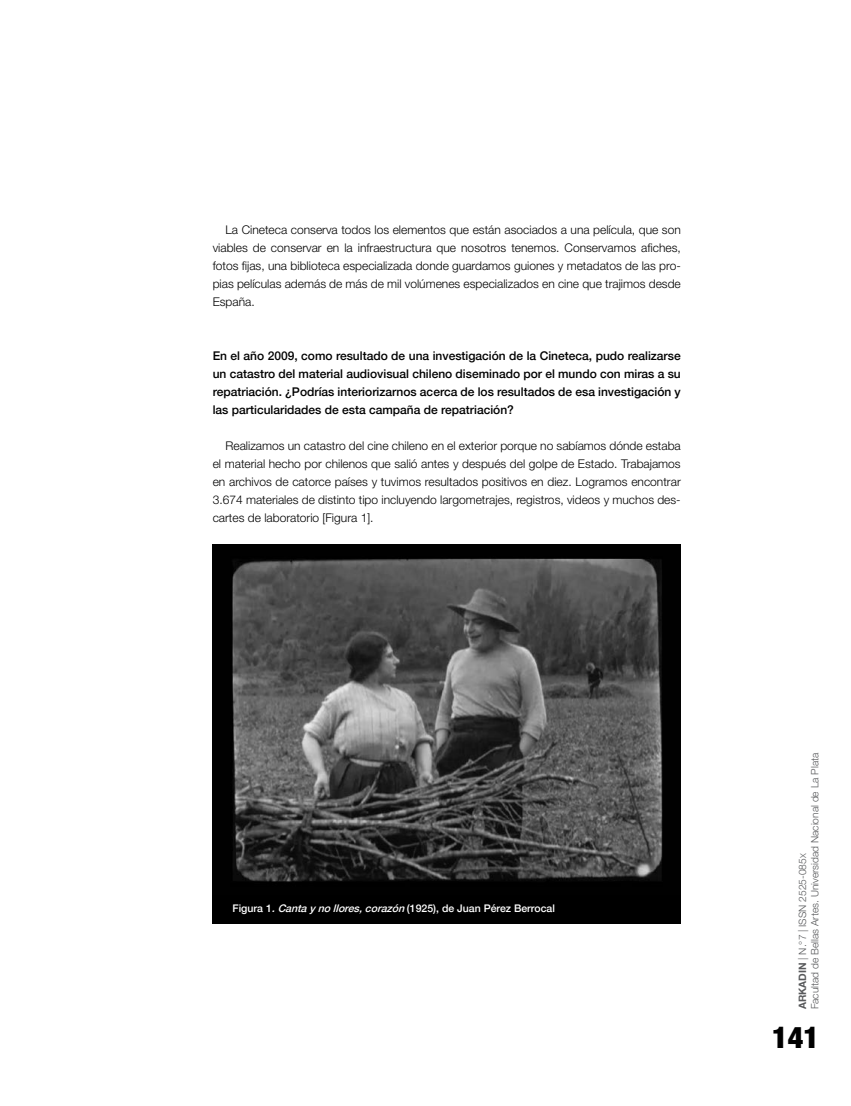
<style>
.page{position:relative;width:851px;height:1106px;background:#fff}
.page>*{position:absolute;margin:0;border:0;box-sizing:border-box;transform-origin:0 0}
.t1{font:900 condensed 30px "Helvetica Neue LT Std";color:#000}
.t2{font:300 12px/18px "Helvetica Neue LT Std";color:#000;text-align:justify}
.t3{font:500 12px/18px "Helvetica 65";color:#000;text-align:justify}
.t4{font:500 10.5px "Helvetica 65";color:#fff}
.t5{font:300 10.2px/12.3px "Helvetica Neue LT Std";color:#58595b}
.s1{font-style:italic}
.s2{font-family:"Helvetica 75";font-weight:700}
.s3{font-family:"Helvetica Neue LT Std Lt SC800";font-weight:400}
.s4{font-family:"Helvetica Neue LT Std Lt SC800";font-weight:400;font-size:8.1px}
</style>
<div class="page">
<img style="left:213px;top:544px;width:467px;height:351px">
<div style="left:213px;top:895px;width:467px;height:29px;background:#000"></div>
<p class="t2" style="left:213px;top:220px;width:469px;text-indent:13px">La Cineteca conserva todos los elementos que están asociados a una película, que son viables de conservar en la infraestructura que nosotros tenemos. Conservamos afiches, fotos fijas, una biblioteca especializada donde guardamos guiones y metadatos de las pro&shy;pias películas además de más de mil volúmenes especializados en cine que trajimos desde España.</p>
<p class="t3" style="left:213px;top:347px;width:469px">En el año 2009, como resultado de una investigación de la Cineteca, pudo realizarse un catastro del material audiovisual chileno diseminado por el mundo con miras a su repatriación. ¿Podrías interiorizarnos acerca de los resultados de esa investigación y las particularidades de esta campaña de repatriación?</p>
<p class="t2" style="left:213px;top:436px;width:469px;text-indent:13px">Realizamos un catastro del cine chileno en el exterior porque no sabíamos dónde estaba el material hecho por chilenos que salió antes y después del golpe de Estado. Trabajamos en archivos de catorce países y tuvimos resultados positivos en diez. Logramos encontrar 3.674 materiales de distinto tipo incluyendo largometrajes, registros, videos y muchos des&shy;cartes de laboratorio [Figura 1].</p>
<p class="t4" style="left:232px;top:901px;width:324px">Figura 1<span class="s1">.Cantay no llores,corazón</span>(1925), de Juan Pérez Berrocal</p>
<p class="t5" style="left:796px;top:1009px;width:258px;rotate:-90deg"><span class="s2">ARKADIN</span> | N.°7 | issn <span class="s3">2525-085</span><span class="s4">x<br></span>Facultad de Bellas Artes. Universidad Nacional de La Plata</p>
<h1 class="t1" style="left:772px;top:1018px;width:48px">141</h1>
</div>
